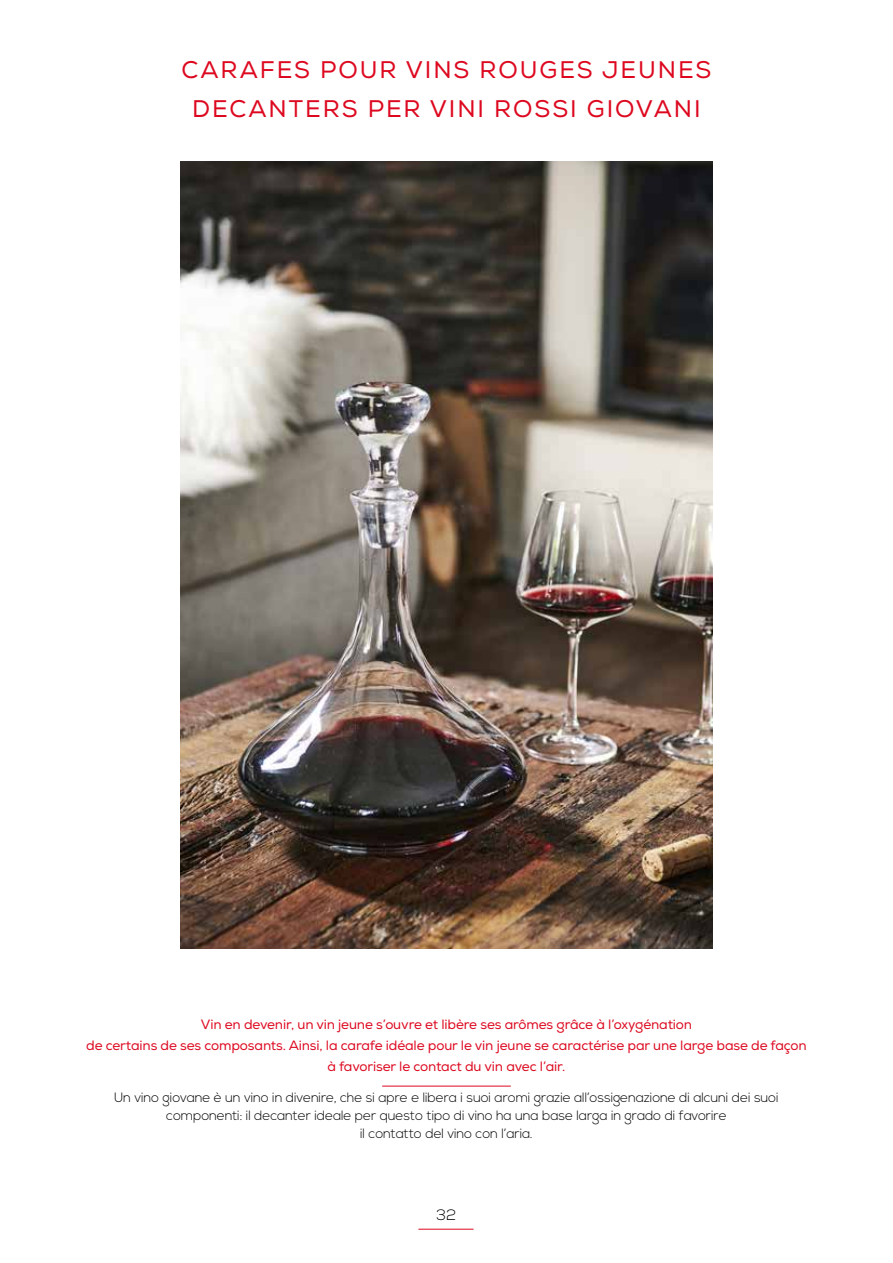
<style>
.page{position:relative;width:893px;height:1263px;background:#fff}
.page>*{position:absolute;margin:0;border:0;box-sizing:border-box;transform-origin:0 0}
.t1{font:24px/39.3px "Nexa";letter-spacing:.08em;color:#dd081f;text-align:center}
.t2{font:300 15px "Nexa";color:#000}
.t3{font:300 13.5px/18px "Nexa";letter-spacing:-.01em;color:#000;text-align:center}
.t4{font:13.5px/21px "Nexa";letter-spacing:-.01em;color:#dd081f;text-align:center}
</style>
<div class="page">
<hr style="left:418px;top:1229px;width:55px;height:1px;background:#dd081f">
<hr style="left:382px;top:1086px;width:129px;height:1px;background:#dd081f">
<img style="left:181px;top:162px;width:531px;height:786px">
<h1 class="t1" style="left:182px;top:50px;width:531px">CARAFES POUR VINS ROUGES JEUNES<br>DECANTERS PER VINI ROSSI GIOVANI</h1>
<p class="t4" style="left:86px;top:1013px;width:722px">Vin en devenir, un vin jeune s’ouvre et libère ses arômes grâce à l’oxygénation<br>de certains de ses composants. Ainsi, la carafe idéale pour le vin jeune se caractérise par une large base de façon à favoriser le contact du vin avec l’air.</p>
<p class="t3" style="left:114px;top:1089px;width:666px">Un vino giovane è un vino in divenire, che si apre e libera i suoi aromi grazie all’ossigenazione di alcuni dei suoi componenti: il decanter ideale per questo tipo di vino ha una base larga in grado di favorire<br>il contatto del vino con l’aria.</p>
<p class="t2" style="left:437px;top:1206px;width:21px">32</p>
</div>
